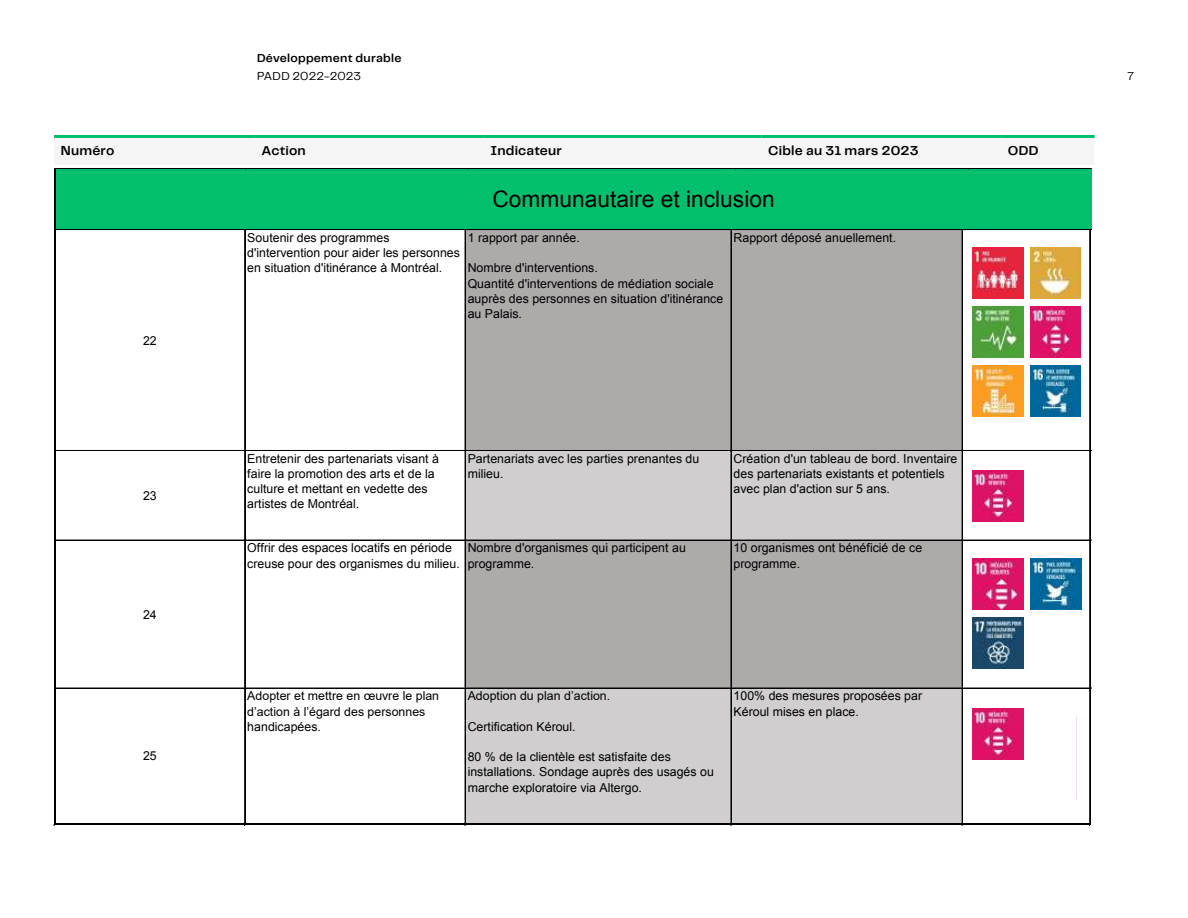
<style>
.page{position:relative;width:1188px;height:918px;background:#fff}
.page>*{position:absolute;margin:0;border:0;box-sizing:border-box;transform-origin:0 0}
.t1{font:22.8px "Arial";color:#000}
.t2{font:600 13.5px "Telegraf";letter-spacing:.015em;color:#000}
.t3{font:12.3px/15.1px "Arial";color:#000}
.t4{font:600 12px "Telegraf";letter-spacing:.02em;color:#000}
.t5{font:12px "Telegraf";letter-spacing:.015em;color:#000}
</style>
<div class="page">
<div style="left:465px;top:230px;width:498px;height:221px;background:#aeaaaa"></div>
<div style="left:465px;top:451px;width:498px;height:90px;background:#d0cece"></div>
<div style="left:465px;top:540px;width:498px;height:149px;background:#aeaaaa"></div>
<div style="left:465px;top:688px;width:498px;height:136px;background:#d0cece"></div>
<hr style="left:54px;top:230px;width:2px;height:595px;background:#000">
<hr style="left:244px;top:231px;width:1px;height:592px;background:#000">
<hr style="left:245px;top:230px;width:1px;height:593px;background:#000">
<hr style="left:465px;top:230px;width:1px;height:593px;background:#000">
<hr style="left:731px;top:230px;width:1px;height:593px;background:#000">
<hr style="left:962px;top:230px;width:1px;height:593px;background:#000">
<hr style="left:1089px;top:231px;width:1px;height:592px;background:#000">
<hr style="left:1090px;top:230px;width:1px;height:593px;background:#000">
<hr style="left:56px;top:230px;width:1035px;height:1px;background:#000">
<hr style="left:56px;top:450px;width:1035px;height:1px;background:#000">
<hr style="left:56px;top:540px;width:1035px;height:1px;background:#000">
<hr style="left:56px;top:688px;width:1035px;height:1px;background:#000">
<hr style="left:56px;top:823px;width:1035px;height:2px;background:#000">
<div style="left:55px;top:169px;width:1036px;height:61px;background:#02bf6e"></div>
<hr style="left:54px;top:168px;width:2px;height:62px;background:#000">
<hr style="left:56px;top:229px;width:1035px;height:1px;background:#000">
<img style="left:973px;top:248px;width:50px;height:51px">
<img style="left:973px;top:307px;width:51px;height:50px">
<img style="left:1030px;top:248px;width:51px;height:51px">
<img style="left:1030px;top:307px;width:51px;height:50px">
<img style="left:973px;top:366px;width:50px;height:50px">
<img style="left:1030px;top:366px;width:51px;height:50px">
<img style="left:973px;top:471px;width:51px;height:51px">
<img style="left:973px;top:709px;width:51px;height:51px">
<img style="left:973px;top:559px;width:51px;height:50px">
<img style="left:973px;top:618px;width:51px;height:50px">
<img style="left:1030px;top:559px;width:51px;height:51px">
<svg style="left:56px;top:168px;width:1036px;height:1px"></svg>
<hr style="left:54px;top:135px;width:201px;height:3px;background:#00bf6f">
<hr style="left:255px;top:135px;width:229px;height:3px;background:#00bf6f">
<hr style="left:484px;top:135px;width:277px;height:3px;background:#00bf6f">
<hr style="left:761px;top:135px;width:240px;height:3px;background:#00bf6f">
<hr style="left:1001px;top:135px;width:94px;height:3px;background:#00bf6f">
<p class="t4" style="left:257px;top:54px;width:146px">Développement durable</p>
<p class="t5" style="left:257px;top:72px;width:106px">PADD 2022-2023</p>
<p class="t2" style="left:61px;top:146px;width:55px">Numéro</p>
<p class="t2" style="left:262px;top:146px;width:46px">Action</p>
<p class="t2" style="left:491px;top:146px;width:73px">Indicateur</p>
<p class="t2" style="left:768px;top:146px;width:152px">Cible au 31 mars 2023</p>
<p class="t2" style="left:1008px;top:146px;width:32px">ODD</p>
<h1 class="t1" style="left:493px;top:190px;width:284px">Communautaire et inclusion</h1>
<p class="t3" style="left:143px;top:334px;width:15px">22</p>
<p class="t3" style="left:143px;top:489px;width:15px">23</p>
<p class="t3" style="left:143px;top:608px;width:15px">24</p>
<p class="t3" style="left:143px;top:750px;width:15px">25</p>
<p class="t3" style="left:247px;top:231px;width:214px">Soutenir des programmes d'intervention pour aider les personnes en situation d'itinérance à Montréal.</p>
<p class="t3" style="left:468px;top:231px;width:114px">1 rapport par année.</p>
<p class="t3" style="left:468px;top:262px;width:257px">Nombre d'interventions.<br>Quantité d'interventions de médiation sociale auprès des personnes en situation d'itinérance au Palais.</p>
<p class="t3" style="left:734px;top:231px;width:164px">Rapport déposé anuellement.</p>
<p class="t3" style="left:247px;top:452px;width:193px">Entretenir des partenariats visant à faire la promotion des arts et de la culture et mettant en vedette des artistes de Montréal.</p>
<p class="t3" style="left:468px;top:452px;width:233px">Partenariats avec les parties prenantes du milieu.</p>
<p class="t3" style="left:734px;top:452px;width:225px">Création d'un tableau de bord. Inventaire des partenariats existants et potentiels avec plan d'action sur 5 ans.</p>
<p class="t3" style="left:247px;top:542px;width:214px">Offrir des espaces locatifs en période creuse pour des organismes du milieu.</p>
<p class="t3" style="left:468px;top:542px;width:220px">Nombre d'organismes qui participent au programme.</p>
<p class="t3" style="left:734px;top:542px;width:190px">10 organismes ont bénéficié de ce programme.</p>
<p class="t3" style="left:247px;top:690px;width:193px">Adopter et mettre en œuvre le plan d’action à l’égard des personnes handicapées.</p>
<p class="t3" style="left:468px;top:690px;width:144px">Adoption du plan d’action.</p>
<p class="t3" style="left:468px;top:720px;width:110px">Certification Kéroul.</p>
<p class="t3" style="left:468px;top:750px;width:248px">80 % de la clientèle est satisfaite des installations. Sondage auprès des usagés ou marche exploratoire via Altergo.</p>
<p class="t3" style="left:734px;top:690px;width:190px">100% des mesures proposées par<br>Kéroul mises en place.</p>
<p class="t5" style="left:1127px;top:72px;width:8px">7</p>
</div>
